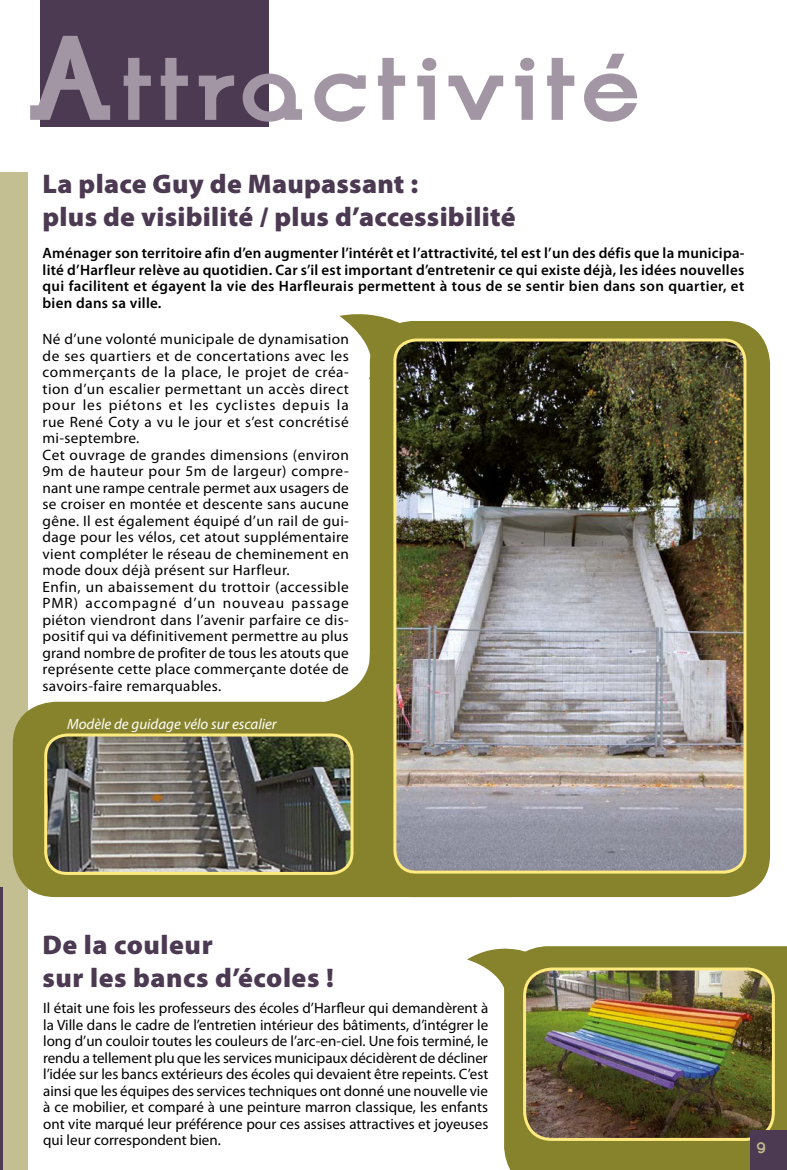
<style>
.page{position:relative;width:787px;height:1170px;background:#fff}
.page>*{position:absolute;margin:0;border:0;box-sizing:border-box;transform-origin:0 0}
.t1{font:700 88.5px "Opificio Serif";letter-spacing:.05em;color:#a396a4;scale:1.1 1}
.texte_courant{font:900 27px "Myriad Pro";letter-spacing:.01em;color:#4c3952}
.texte_courant-2{font:15px/16.5px "Myriad Pro";letter-spacing:.02em;color:#000;text-align:justify}
.texte_courant-3{font:600 15px/16.5px "Myriad Pro";letter-spacing:.025em;color:#000;text-align:justify}
.texte_courant-4{font:italic 15px "Myriad Pro";color:#fff}
.texte_courant-5{font:700 15px "Opificio Serif";color:#c2bb8e}
.s1{font-size:120px}
</style>
<div class="page">
<div style="left:0;top:173px;width:27px;height:996px;background:#c4be93"></div>
<div style="left:504px;top:946px;width:283px;height:223px;background:#87832c"></div>
<img style="left:524px;top:968px;width:249px;height:171px">
<div style="left:523px;top:967px;width:251px;height:173px;border:3px solid #ffea80;border-radius:27px"></div>
<div style="left:750px;top:1130px;width:37px;height:39px;background:#4c3952"></div>
<div style="left:370px;top:321px;width:400px;height:576px;background:#87832c;border-radius:43px"></div>
<div style="left:13px;top:701px;width:541px;height:196px;background:#87832c;border-radius:43px"></div>
<div style="left:41px;top:0;width:228px;height:126px;background:#4c3952"></div>
<hr style="left:0;top:887px;width:2px;height:282px;background:#4c3952">
<img style="left:47px;top:736px;width:305px;height:137px">
<div style="left:44px;top:733px;width:309px;height:141px;border:3px solid #ffea80;border-radius:21px"></div>
<svg style="left:339px;top:314px;width:72px;height:65px"></svg>
<svg style="left:467px;top:946px;width:61px;height:56px"></svg>
<svg style="left:325px;top:653px;width:45px;height:49px"></svg>
<img style="left:395px;top:340px;width:350px;height:532px">
<div style="left:393px;top:338px;width:353px;height:535px;border:3px solid #ffea80;border-radius:21px"></div>
<p class="t1" style="left:27px;top:36px;width:559px"><span class="s1">A</span>ttractivité</p>
<p class="texte_courant" style="left:43px;top:166px;width:377px">La place Guy de Maupassant :</p>
<p class="texte_courant" style="left:43px;top:199px;width:474px">plus de visibilité / plus d’accessibilité</p>
<p class="texte_courant-3" style="left:43px;top:245px;width:703px">Aménager son territoire afin d’en augmenter l’intérêt et l’attractivité, tel est l’un des défis que la municipa&shy;lité d’Harfleur relève au quotidien. Car s’il est important d’entretenir ce qui existe déjà, les idées nouvelles qui facilitent et égayent la vie des Harfleurais permettent à tous de se sentir bien dans son quartier, et bien dans sa ville.</p>
<p class="texte_courant-2" style="left:43px;top:331px;width:308px">Né d’une volonté municipale de dynamisation de ses quartiers et de concertations avec les commerçants de la place, le projet de créa&shy;tion d’un escalier permettant un accès direct pour les piétons et les cyclistes depuis la rue René Coty a vu le jour et s’est concrétisé mi-septembre.</p>
<p class="texte_courant-2" style="left:43px;top:446px;width:308px">Cet ouvrage de grandes dimensions (environ 9m de hauteur pour 5m de largeur) compre&shy;nant une rampe centrale permet aux usagers de se croiser en montée et descente sans aucune gêne. Il est également équipé d’un rail de gui&shy;dage pour les vélos, cet atout supplémentaire vient compléter le réseau de cheminement en mode doux déjà présent sur Harfleur.</p>
<p class="texte_courant-2" style="left:43px;top:578px;width:308px">Enfin, un abaissement du trottoir (accessible PMR) accompagné d’un nouveau passage piéton viendront dans l’avenir parfaire ce dis&shy;positif qui va définitivement permettre au plus grand nombre de profiter de tous les atouts que représente cette place commerçante dotée de savoirs-faire remarquables.</p>
<p class="texte_courant-4" style="left:67px;top:715px;width:211px">Modèle de guidage vélo sur escalier</p>
<p class="texte_courant" style="left:43px;top:926px;width:172px">De la couleur</p>
<p class="texte_courant" style="left:43px;top:959px;width:293px">sur les bancs d’écoles !</p>
<p class="texte_courant-2" style="left:43px;top:999px;width:447px">Il était une fois les professeurs des écoles d’Harfleur qui demandèrent à la Ville dans le cadre de l’entretien intérieur des bâtiments, d’intégrer le long d’un couloir toutes les couleurs de l’arc-en-ciel. Une fois terminé, le rendu a tellement plu que les services municipaux décidèrent de décliner l’idée sur les bancs extérieurs des écoles qui devaient être repeints. C’est ainsi que les équipes des services techniques ont donné une nouvelle vie à ce mobilier, et comparé à une peinture marron classique, les enfants ont vite marqué leur préférence pour ces assises attractives et joyeuses qui leur correspondent bien.</p>
<p class="texte_courant-5" style="left:756px;top:1138px;width:11px">9</p>
</div>
